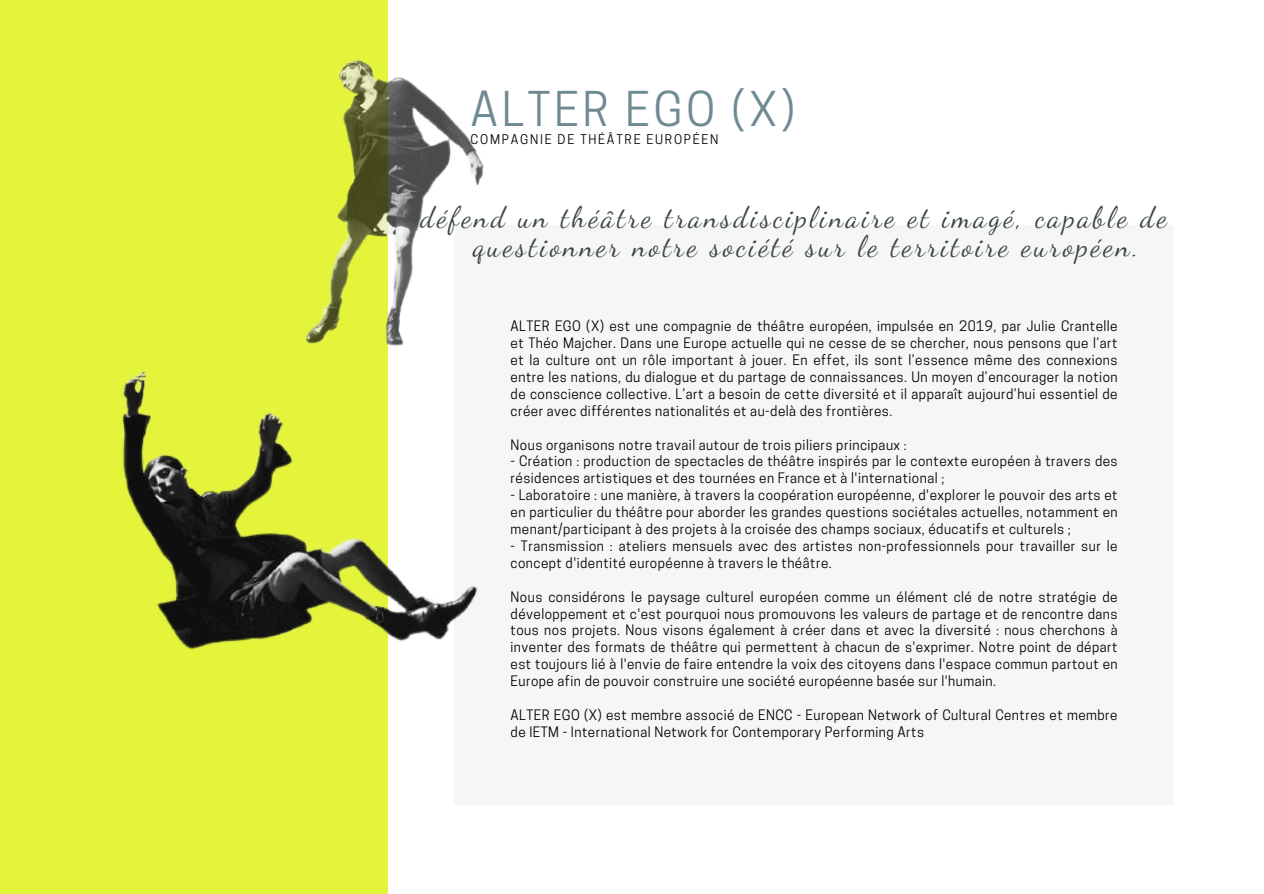
<style>
.page{position:relative;width:1264px;height:894px;background:#fff}
.page>*{position:absolute;margin:0;border:0;box-sizing:border-box;transform-origin:0 0}
.t1{font:45px "Cooper Hewitt";letter-spacing:.08em;color:#6f8a93}
.t2{font:29.1px/28.7px "Dancing Script";letter-spacing:.1em;color:#3a4845}
.t3{font:13.5px/17px "Cooper Hewitt";letter-spacing:.035em;color:#000;text-align:justify}
.t4{font:12.6px "Cooper Hewitt";letter-spacing:.14em;color:#000}
</style>
<div class="page">
<div style="left:0;top:0;width:387px;height:893px;background:#e3f43b"></div>
<div style="left:454px;top:225px;width:719px;height:579px;background:#f6f6f6"></div>
<img style="left:329px;top:19px;width:155px;height:282px">
<img style="left:122px;top:301px;width:356px;height:384px">
<p class="t1" style="left:470px;top:92px;width:326px">ALTER EGO (X)</p>
<p class="t4" style="left:470px;top:135px;width:249px">COMPAGNIE DE THÉÂTRE EUROPÉEN</p>
<p class="t2" style="left:473px;top:203px;width:695px;text-indent:-52px">défend un théâtre transdisciplinaire et imagé, capable de questionner notre société sur le territoire européen.</p>
<p class="t3" style="left:510px;top:319px;width:608px">ALTER EGO (X) est une compagnie de théâtre européen, impulsée en 2019, par Julie Crantelle et Théo Majcher. Dans une Europe actuelle qui ne cesse de se chercher, nous pensons que l’art et la culture ont un rôle important à jouer. En effet, ils sont l’essence même des connexions entre les nations, du dialogue et du partage de connaissances. Un moyen d’encourager la notion de conscience collective. L’art a besoin de cette diversité et il apparaît aujourd’hui essentiel de créer avec différentes nationalités et au-delà des frontières.</p>
<p class="t3" style="left:510px;top:437px;width:398px">Nous organisons notre travail autour de trois piliers principaux :</p>
<h1 class="t3" style="left:510px;top:454px;width:608px">- Création : production de spectacles de théâtre inspirés par le contexte européen à travers des résidences artistiques et des tournées en France et à l'international ;</h1>
<h3 class="t3" style="left:510px;top:488px;width:608px">- Laboratoire : une manière, à travers la coopération européenne, d'explorer le pouvoir des arts et en particulier du théâtre pour aborder les grandes questions sociétales actuelles, notamment en menant/participant à des projets à la croisée des champs sociaux, éducatifs et culturels ;</h3>
<h2 class="t3" style="left:510px;top:539px;width:608px">- Transmission : ateliers mensuels avec des artistes non-professionnels pour travailler sur le concept d'identité européenne à travers le théâtre.</h2>
<p class="t3" style="left:510px;top:589px;width:608px">Nous considérons le paysage culturel européen comme un élément clé de notre stratégie de développement et c'est pourquoi nous promouvons les valeurs de partage et de rencontre dans tous nos projets. Nous visons également à créer dans et avec la diversité : nous cherchons à inventer des formats de théâtre qui permettent à chacun de s'exprimer. Notre point de départ est toujours lié à l'envie de faire entendre la voix des citoyens dans l'espace commun partout en Europe afin de pouvoir construire une société européenne basée sur l'humain.</p>
<p class="t3" style="left:510px;top:707px;width:608px">ALTER EGO (X) est membre associé de ENCC - European Network of Cultural Centres et membre de IETM - International Network for Contemporary Performing Arts</p>
</div>
